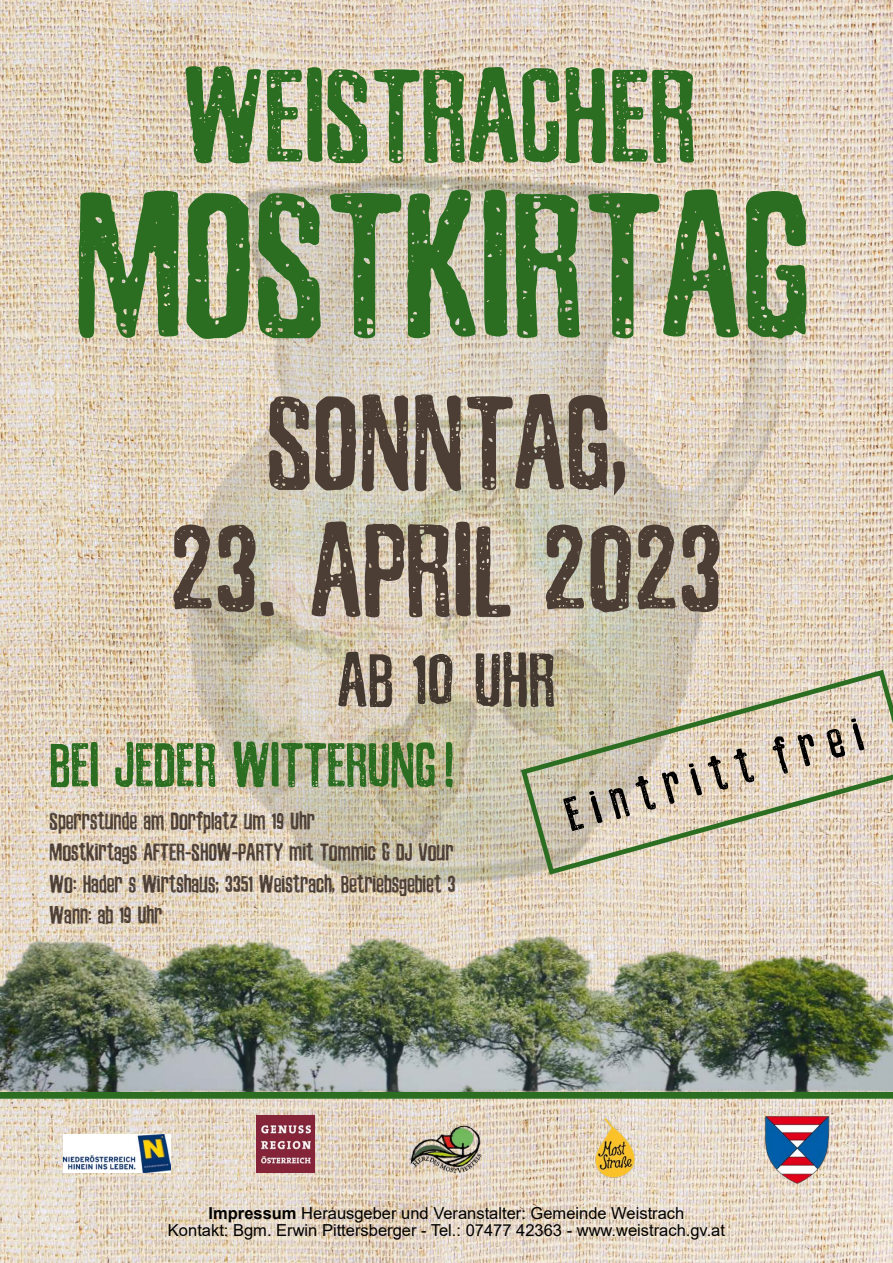
<style>
.page{position:relative;width:893px;height:1263px;background:#fff}
.page>*{position:absolute;margin:0;border:0;box-sizing:border-box;transform-origin:0 0}
.t1{font:222px "Zubajda Dt";color:#2b6e22}
.t2{font:143.25px "Zubajda Dt";color:#4c3e34}
.t3{font:143.25px "Zubajda Dt";color:#2b6e22}
.t4{font:82.5px "Zubajda Dt";color:#433931}
.t5{font:67.5px "Zubajda Dt";color:#2b6e22}
.t6{font:52.2px "Zubajda Dt";color:#000}
.t7{font:26.25px/31.5px "Zubajda Dt";color:#4c3e34;text-align:justify}
.t8{font:16.5px/17.2px "Arial";color:#000;text-align:center}
.s1{font-weight:700}
</style>
<div class="page">
<img style="left:0;top:0;width:893px;height:111px">
<img style="left:0;top:111px;width:893px;height:551px">
<img style="left:0;top:662px;width:893px;height:601px">
<img style="left:63px;top:1134px;width:107px;height:39px">
<img style="left:568px;top:1115px;width:91px;height:64px">
<img style="left:409px;top:1125px;width:74px;height:49px">
<img style="left:257px;top:1115px;width:57px;height:58px">
<img style="left:763px;top:1114px;width:67px;height:70px">
<div style="left:0;top:1092px;width:893px;height:7px;background:#2b6e22"></div>
<svg style="left:518px;top:667px;width:375px;height:210px;background:#d0c7b0"></svg>
<h2 class="t3" style="left:184px;top:46px;width:514px">WEISTRACHER</h2>
<h1 class="t1" style="left:74px;top:157px;width:738px">MOSTKIRTAG</h1>
<h2 class="t2" style="left:267px;top:373px;width:361px">SONNTAG,</h2>
<h2 class="t2" style="left:171px;top:500px;width:552px">23. APRIL 2023</h2>
<h3 class="t4" style="left:337px;top:640px;width:220px">AB 10 UHR</h3>
<h3 class="t5" style="left:49px;top:732px;width:406px">BEI JEDER WITTERUNG!</h3>
<p class="t7" style="left:50px;top:805px;width:267px">Sperrstunde am Dorfplatz um 19 Uhr</p>
<p class="t7" style="left:50px;top:836px;width:408px">Mostkirtags AFTER-SHOW-PARTY mit Tommic &amp; DJ Vour Wo: Hader´s Wirtshaus; 3351 Weistrach, Betriebsgebiet 3<br>Wann: ab 19 Uhr</p>
<h3 class="t6" style="left:559px;top:792px;width:308px;rotate:-16deg">E i n t r i t t f r e i</h3>
<p class="t8" style="left:168px;top:1204px;width:558px"><span class="s1">Impressum</span> Herausgeber und Veranstalter: Gemeinde Weistrach<br>Kontakt: Bgm. Erwin Pittersberger - Tel.: 07477 42363 - www.weistrach.gv.at</p>
</div>
